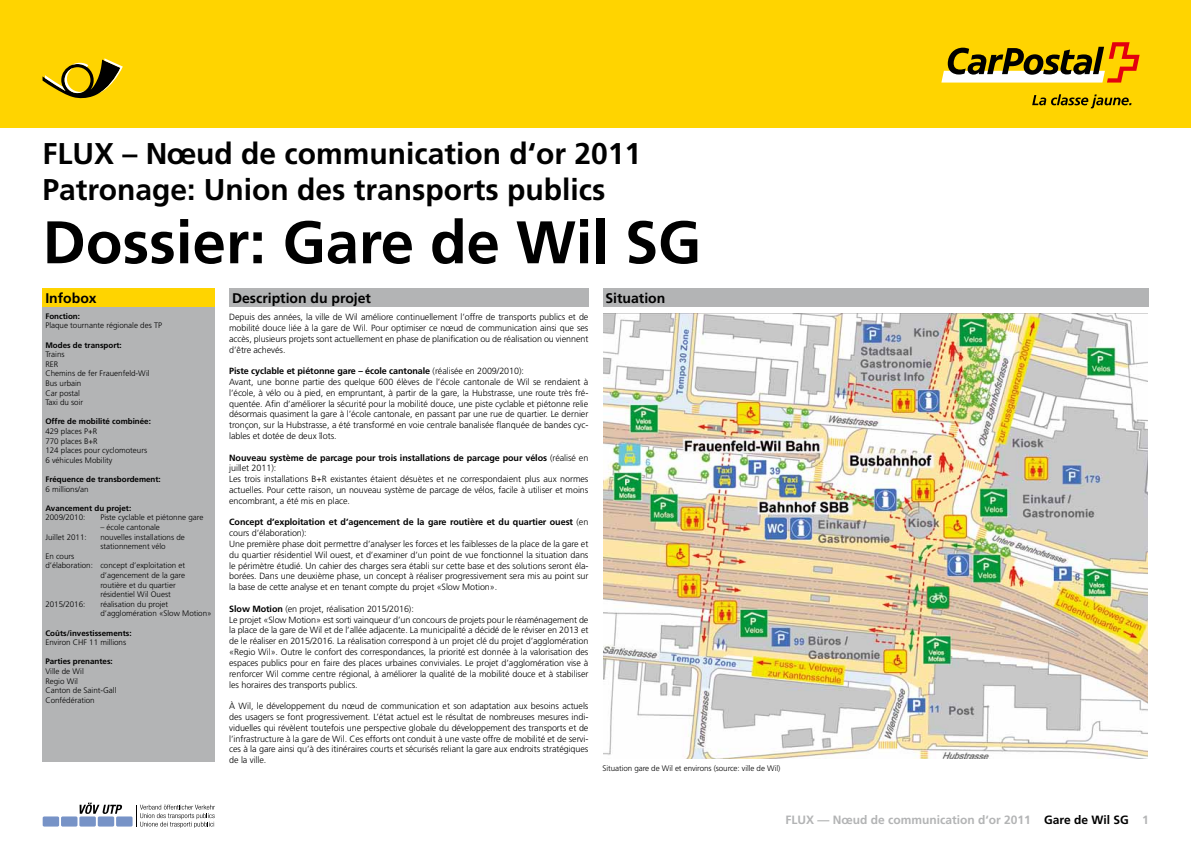
<style>
.page{position:relative;width:1191px;height:842px;background:#fff}
.page>*{position:absolute;margin:0;border:0;box-sizing:border-box;transform-origin:0 0}
.t1{font:700 60px "Frutiger LT";letter-spacing:-.005em;color:#000}
.t2{font:700 30px/36px "Frutiger LT";color:#000}
.t3{font:700 14px "Frutiger LT";color:#000}
.t4{font:700 12px "Frutiger LT";color:#b3b4b5}
.t5{font:300 9px/10.8px "Frutiger LT";letter-spacing:-.01em;color:#000}
.t6{font:300 8px/9.6px "Frutiger LT";color:#000}
.t7{font:700 8px/9.6px "Frutiger LT";color:#000}
.s1{font-weight:700}
.s2{font-weight:300}
.s3{color:#000}
</style>
<div class="page">
<div style="left:116px;top:816px;width:17px;height:10px;background:#7793c7;border-radius:2px"></div>
<div style="left:98px;top:816px;width:16px;height:10px;background:#7793c7;border-radius:2px"></div>
<div style="left:79px;top:816px;width:17px;height:10px;background:#7793c7;border-radius:2px"></div>
<div style="left:61px;top:816px;width:16px;height:10px;background:#7793c7;border-radius:2px"></div>
<div style="left:43px;top:816px;width:16px;height:10px;background:#7793c7;border-radius:2px"></div>
<svg style="left:80px;top:803px;width:42px;height:11px"></svg>
<svg style="left:136px;top:805px;width:79px;height:23px"></svg>
<div style="left:602px;top:288px;width:546px;height:19px;background:#b3b4b5"></div>
<img style="left:603px;top:314px;width:545px;height:444px">
<div style="left:0;top:0;width:1191px;height:127px;background:#ffd400"></div>
<svg style="left:941px;top:42px;width:198px;height:41px"></svg>
<svg style="left:1032px;top:94px;width:99px;height:14px"></svg>
<svg style="left:43px;top:58px;width:80px;height:41px"></svg>
<div style="left:43px;top:288px;width:172px;height:19px;background:#ffd400"></div>
<div style="left:43px;top:307px;width:172px;height:454px;background:#b3b4b5"></div>
<div style="left:229px;top:288px;width:359px;height:19px;background:#b3b4b5"></div>
<h2 class="t2" style="left:43px;top:136px;width:600px">FLUX – Noeud de communication d‘or 2011<br>Patronage: Union des transports publics</h2>
<h1 class="t1" style="left:43px;top:207px;width:660px">Dossier: Gare de Wil SG</h1>
<h3 class="t3" style="left:45px;top:290px;width:53px">Infobox</h3>
<p class="t6" style="left:45px;top:311px;width:118px"><span class="s1">Fonction:<br></span>Plaque tournante régionale des TP</p>
<p class="t6" style="left:45px;top:340px;width:106px"><span class="s1">Modes de transport:<br></span>Trains<br>RER<br>Chemins de fer Frauenfeld-Wil<br>Bus urbain<br>Car postal<br>Taxi du soir</p>
<p class="t6" style="left:45px;top:417px;width:107px"><span class="s1">Offre de mobilité combinée:<br></span>429 places P+R<br>770 places B+R<br>124 places pour cyclomoteurs<br>6 véhicules Mobility</p>
<p class="t7" style="left:45px;top:474px;width:117px">Fréquence de transbordement:<br><span class="s2">6 millions/an</span></p>
<p class="t7" style="left:45px;top:503px;width:87px">Avancement du projet:<br><span class="s2">2009/2010:</span></p>
<h3 class="t3" style="left:232px;top:290px;width:140px">Description du projet</h3>
<h3 class="t3" style="left:605px;top:290px;width:61px">Situation</h3>
<p class="t5" style="left:229px;top:312px;width:361px;text-align:justify">Depuis des années, la ville de Wil améliore continuellement l’offre de transports publics et de mobilité douce liée à la gare de Wil. Pour optimiser ce nœud de communication ainsi que ses accès, plusieurs projets sont actuellement en phase de planification ou de réalisation ou viennent d’être achevés.</p>
<p class="t5" style="left:229px;top:366px;width:361px"><span class="s1">Piste cyclable et piétonne gare – école cantonale</span> (réalisée en 2009/2010):<br>Avant, une bonne partie des quelque 600 élèves de l’école cantonale de Wil se rendaient à</p>
<p class="t5" style="left:229px;top:398px;width:361px">quentée. Afin d’améliorer la sécurité pour la mobilité douce, une piste cyclable et piétonne relie désormais quasiment la gare à l’école cantonale, en passant par une rue de quartier. Le dernier</p>
<p class="t5" style="left:229px;top:431px;width:109px">lables et dotée de deux îlots.</p>
<p class="t5" style="left:229px;top:452px;width:361px"><span class="s1">Nouveau système de parcage pour trois installations de parcage pour vélos</span> (réalisé en juillet 2011):<br>Les trois installations B+R existantes étaient désuètes et ne correspondaient plus aux normes actuelles. Pour cette raison, un nouveau système de parcage de vélos, facile à utiliser et moins encombrant, a été mis en place.</p>
<p class="t5" style="left:229px;top:517px;width:361px"><span class="s1">Concept d’exploitation et d’agencement de la gare routière et du quartier ouest</span> (en cours d’élaboration):<br>Une première phase doit permettre d’analyser les forces et les faiblesses de la place de la gare et du quartier résidentiel Wil ouest, et d’examiner d’un point de vue fonctionnel la situation dans</p>
<p class="t5" style="left:229px;top:571px;width:361px">borées. Dans une deuxième phase, un concept à réaliser progressivement sera mis au point sur la base de cette analyse et en tenant compte du projet «Slow Motion».</p>
<p class="t5" style="left:229px;top:603px;width:361px"><span class="s1">Slow Motion</span> (en projet, réalisation 2015/2016):<br>Le projet «Slow Motion» est sorti vainqueur d’un concours de projets pour le réaménagement de la place de la gare de Wil et de l’allée adjacente. La municipalité a décidé de le réviser en 2013 et de le réaliser en 2015/2016. La réalisation correspond à un projet clé du projet d’agglomération «Regio Wil». Outre le confort des correspondances, la priorité est donnée à la valorisation des espaces publics pour en faire des places urbaines conviviales. Le projet d’agglomération vise à renforcer Wil comme centre régional, à améliorer la qualité de la mobilité douce et à stabiliser les horaires des transports publics.</p>
<p class="t5" style="left:229px;top:701px;width:361px">À Wil, le développement du nœud de communication et son adaptation aux besoins actuels</p>
<p class="t5" style="left:229px;top:722px;width:361px">viduelles qui révèlent toutefois une perspective globale du développement des transports et de</p>
<p class="t5" style="left:229px;top:744px;width:361px">ces à la gare ainsi qu’à des itinéraires courts et sécurisés reliant la gare aux endroits stratégiques de la ville.</p>
<p class="t5" style="left:229px;top:387px;width:360px">l’école, à vélo ou à pied, en empruntant, à partir de la gare, la Hubstrasse, une route très fré-</p>
<p class="t5" style="left:229px;top:420px;width:360px">tronçon, sur la Hubstrasse, a été transformé en voie centrale banalisée flanquée de bandes cyc-</p>
<p class="t6" style="left:100px;top:513px;width:104px">Piste cyclable et piétonne gare</p>
<p class="t6" style="left:100px;top:523px;width:61px">– école cantonale</p>
<p class="t6" style="left:45px;top:532px;width:43px">Juillet 2011:</p>
<p class="t6" style="left:100px;top:532px;width:86px">nouvelles installations de stationnement vélo</p>
<p class="t6" style="left:45px;top:551px;width:30px">En cours</p>
<p class="t6" style="left:45px;top:561px;width:141px">d’élaboration: concept d’exploitation et</p>
<p class="t6" style="left:100px;top:571px;width:86px">d’agencement de la gare</p>
<p class="t6" style="left:100px;top:580px;width:77px">routière et du quartier</p>
<p class="t6" style="left:100px;top:590px;width:72px">résidentiel Wil Ouest</p>
<p class="t6" style="left:45px;top:599px;width:42px">2015/2016:</p>
<p class="t6" style="left:100px;top:599px;width:113px">réalisation du projet d’agglomération «Slow Motion»</p>
<p class="t7" style="left:45px;top:628px;width:88px">Coûts/investissements:<br><span class="s2">Environ CHF 11 millions</span></p>
<p class="t6" style="left:45px;top:657px;width:73px"><span class="s1">Parties prenantes:<br></span>Ville de Wil<br>Regio Wil<br>Canton de Saint-Gall<br>Confédération</p>
<p class="t5" style="left:229px;top:560px;width:360px">le périmètre étudié. Un cahier des charges sera établi sur cette base et des solutions seront éla-</p>
<p class="t5" style="left:229px;top:711px;width:360px">des usagers se font progressivement. L’état actuel est le résultat de nombreuses mesures indi-</p>
<p class="t5" style="left:229px;top:733px;width:360px">l’infrastructure à la gare de Wil. Ces efforts ont conduit à une vaste offre de mobilité et de servi-</p>
<p class="t6" style="left:602px;top:764px;width:179px">Situation gare de Wil et environs (source: ville de Wil)</p>
<h3 class="t4" style="left:785px;top:813px;width:365px">FLUX — Nœud de communication d‘or 2011 <span class="s3">Gare de Wil SG</span> 1</h3>
</div>
